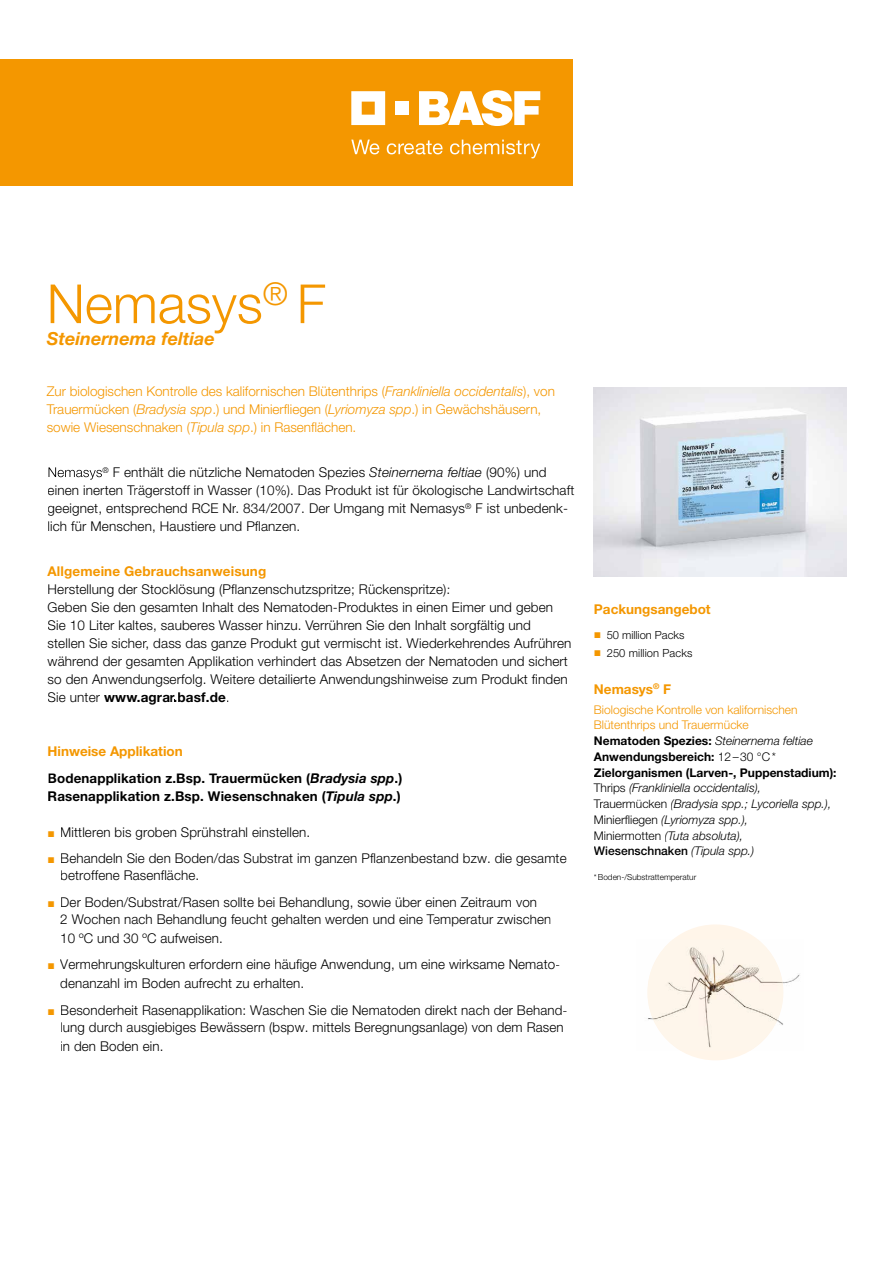
<style>
.page{position:relative;width:893px;height:1263px;background:#fff}
.page>*{position:absolute;margin:0;border:0;box-sizing:border-box;transform-origin:0 0}
.t1{font:300 54px "Helvetica Neue";color:#f49700}
.t2{font:italic 700 18px "Helvetica Neue";color:#f49700}
.t3{font:300 13.5px/18px "Helvetica Neue";letter-spacing:.01em;color:#000}
.t4{font:300 13.5px/17.1px "Helvetica Neue LT Pro";letter-spacing:.01em;color:#000}
.t5{font:300 13.5px/18px "Helvetica Neue";color:#f49700}
.t6{font:700 13.5px/18px "Helvetica Neue";letter-spacing:.01em;color:#000}
.t7{font:700 13.5px "Helvetica Neue";color:#f49700}
.t8{font:700 13.5px "Helvetica Neue LT Pro";color:#f49700}
.t9{font:300 13.5px "Helvetica Neue";color:#242020}
.t10{font:italic 300 12px/15.8px "Helvetica Neue";color:#000}
.t11{font:300 12px/15.8px "Helvetica Neue";color:#f49700}
.t12{font:700 12px/15.8px "Helvetica Neue LT Pro";color:#000}
.t13{font:300 11.25px "Helvetica Neue";letter-spacing:.01em;color:#000}
.t14{font:300 8.25px "Helvetica Neue";color:#000}
.s1{font-style:italic}
.s2{font-weight:700}
.s3{color:#f49700}
.s4{font-family:"Helvetica Neue LT Pro";font-weight:700;color:#000}
.s5{font-style:italic;color:#000}
.s6{font-weight:300}
.s7{font-family:"Helvetica Neue LT Pro";font-style:normal}
.s8{font-weight:500;font-style:normal}
</style>
<div class="page">
<div style="left:0;top:60px;width:573px;height:126px;background:#f49700"></div>
<svg style="left:351px;top:91px;width:34px;height:34px"></svg>
<div style="left:396px;top:102px;width:13px;height:13px;background:#fff"></div>
<svg style="left:419px;top:90px;width:121px;height:36px"></svg>
<svg style="left:351px;top:140px;width:28px;height:14px"></svg>
<svg style="left:387px;top:140px;width:56px;height:14px"></svg>
<svg style="left:450px;top:140px;width:90px;height:18px"></svg>
<img style="left:594px;top:387px;width:252px;height:189px">
<div style="left:647px;top:924px;width:136px;height:136px;background:#fff5e9;border-radius:50%"></div>
<img style="left:647px;top:939px;width:136px;height:112px">
<svg style="left:49px;top:467px;width:53px;height:13px"></svg>
<h1 class="t1" style="left:47px;top:271px;width:280px">Nemasys<sup>®</sup> F</h1>
<h2 class="t2" style="left:47px;top:328px;width:169px">Steinernema feltiae</h2>
<p class="t5" style="left:47px;top:382px;width:510px">Zur biologischen Kontrolle des kalifornischen Blütenthrips (<span class="s1">Frankliniella occidentalis</span>), von<br>Trauermücken (<span class="s1">Bradysia spp</span>.) und Minierfliegen (<span class="s1">Lyriomyza spp</span>.) in Gewächs häusern, sowie Wiesenschnaken (<span class="s1">Tipula spp</span>.) in Rasenflächen.</p>
<p class="t3" style="left:48px;top:463px;width:528px;text-indent:55px"><sup>®</sup> F enthält die nützliche Nematoden Spezies <span class="s1">Steinernema feltiae</span> (90%) und einen inerten Trägerstoff in Wasser (10%). Das Produkt ist für ökologische Landwirtschaft geeignet, entsprechend RCE Nr. 834/2007. Der Umgang mit Nemasys<sup>®</sup> F ist unbedenk&shy;lich für Menschen, Haustiere und Pflanzen.</p>
<p class="t7" style="left:48px;top:563px;width:220px">Allgemeine Gebrauchsanweisung</p>
<p class="t3" style="left:48px;top:580px;width:525px">Herstellung der Stocklösung (Pflanzenschutzspritze; Rückenspritze).<br>Geben Sie den gesamten Inhalt des Nematoden-Produktes in einen Eimer und geben Sie 10 Liter kaltes, sauberes Wasser hinzu. Verrühren Sie den Inhalt sorgfältig und stellen Sie sicher, dass das ganze Produkt gut vermischt ist. Wiederkehrendes Aufrühren während der gesamten Applikation verhindert das Absetzen der Nematoden und sichert so den Anwendungserfolg. Weitere detailierte Anwendungshinweise zum Produkt finden Sie unter <span class="s2">www.agrar.basf.de</span>.</p>
<p class="t9" style="left:447px;top:576px;width:5px">.</p>
<p class="t7" style="left:48px;top:743px;width:137px">Hinweise Applikation</p>
<p class="t6" style="left:48px;top:769px;width:356px">Bodenapplikation z.Bsp. Trauermücken (<span class="s1">Bradysia spp</span>.)<br>Rasenapplikation z.Bsp. Wiesenschnaken (<span class="s1">Tipula spp</span>.)</p>
<p class="t4" style="left:48px;top:823px;width:264px"><span class="s3">▪</span> Mittleren bis groben Sprühstrahl einstellen.</p>
<p class="t4" style="left:60px;top:849px;width:508px;line-height:17.5px;text-indent:-13px"><span class="s3">▪</span> Behandeln Sie den Boden/das Substrat im ganzen Pflanzenbestand bzw. die gesamte betroffene Rasenfläche.</p>
<p class="t4" style="left:60px;top:893px;width:493px;text-indent:-13px"><span class="s3">▪</span> Der Boden/Substrat/Rasen sollte bei Behandlung, sowie über einen Zeitraum von<br>2 Wochen nach Behandlung feucht gehalten werden und eine Temperatur zwischen</p>
<p class="t4" style="left:60px;top:929px;width:164px">10 ºC und 30 ºC aufweisen.</p>
<p class="t4" style="left:60px;top:955px;width:501px;line-height:18.9px;text-indent:-13px"><span class="s3">▪</span> Vermehrungskulturen erfordern eine häufige Anwendung, um eine wirksame Nemato&shy;denanzahl im Boden aufrecht zu erhalten.</p>
<p class="t4" style="left:48px;top:1001px;width:521px;text-align:right"><span class="s3">▪</span> Besonderheit Rasenapplikation: Waschen Sie die Nematoden direkt nach der Behand&shy;lung durch ausgiebiges Bewässern (bspw. mittels Beregnungsanlage) von dem Rasen</p>
<p class="t4" style="left:60px;top:1037px;width:105px">in den Boden ein.</p>
<p class="t7" style="left:594px;top:600px;width:118px">Packungsangebot</p>
<p class="t13" style="left:594px;top:628px;width:92px"><span class="s3">▪</span> 50 million Packs</p>
<p class="t13" style="left:594px;top:646px;width:100px"><span class="s3">▪</span> 250 million Packs</p>
<p class="t8" style="left:594px;top:680px;width:79px">Nemasys<sup>®</sup> F</p>
<p class="t11" style="left:594px;top:701px;width:221px">Biologische Kontrolle von kalifornischen<br>Blütenthrips und Trauermücke<br><span class="s4">Nematoden Spezies:</span> <span class="s5">Steinernema feltiae</span></p>
<p class="t12" style="left:594px;top:748px;width:244px">Anwendungsbereich: <span class="s6">12–30 °C*<br></span>Zielorganismen (Larven-, Puppenstadium):</p>
<p class="t10" style="left:594px;top:780px;width:239px"><span class="s7">Thrips</span> (Frankliniella occidentalis), <span class="s7">Trauermücken</span> (Bradysia spp.; Lycoriella spp.), <span class="s7">Minierfliegen</span> (Lyriomyza spp.),<br><span class="s7">Miniermotten</span> (Tuta absoluta), <span class="s8">Wiesenschnaken</span> (Tipula spp.)</p>
<p class="t14" style="left:594px;top:871px;width:104px">*Boden-/Substrattemperatur</p>
</div>
